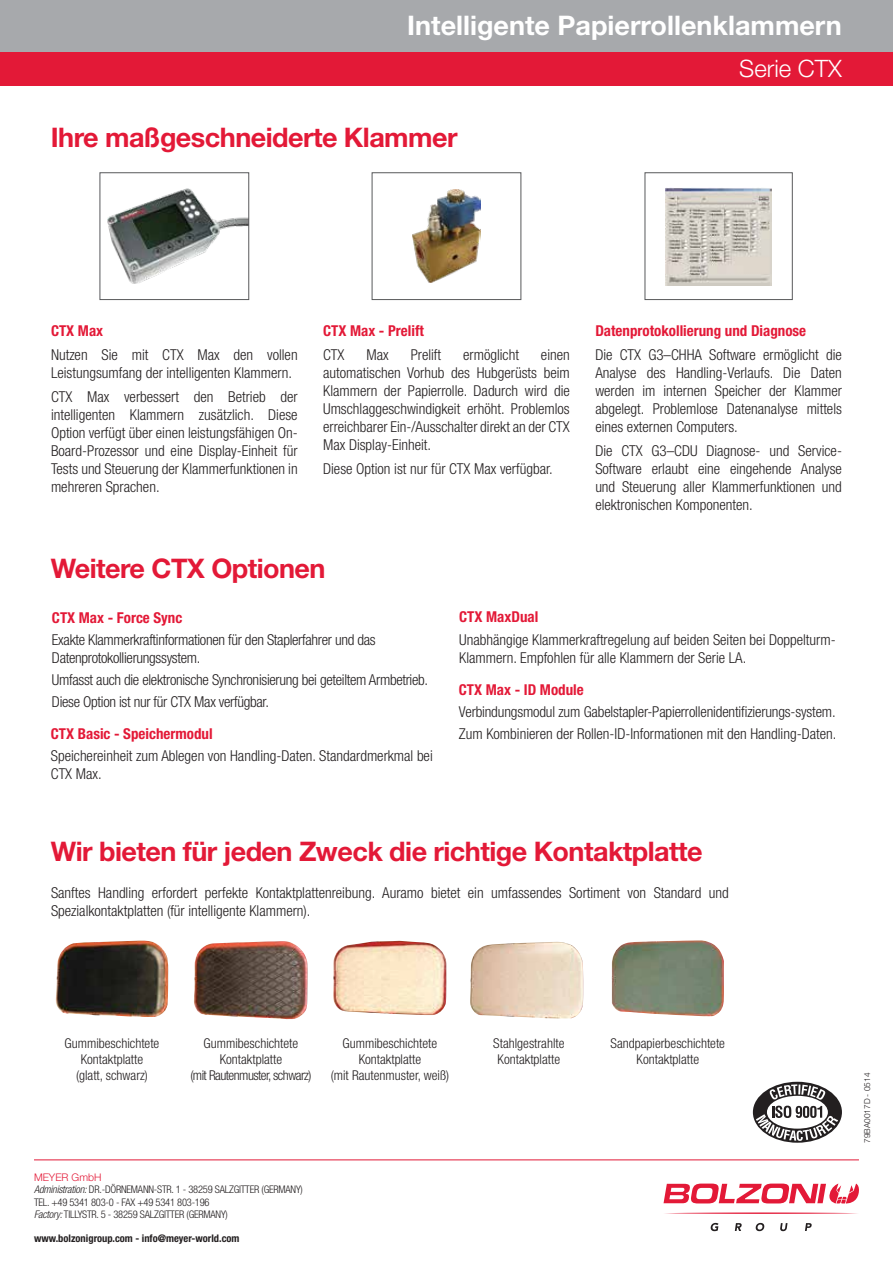
<style>
.page{position:relative;width:893px;height:1263px;background:#fff}
.page>*{position:absolute;margin:0;border:0;box-sizing:border-box;transform-origin:0 0}
.t1{font:700 27px "Helvetica Neue LT Std";letter-spacing:-.02em;color:#e31937}
.t2{font:700 27px "Helvetica Neue LT Std";color:#fff}
.t3{font:300 24px "Helvetica Neue LT Std";color:#fff}
.t4{font:300 condensed 15px/18px "Helvetica Neue LT Std";color:#231f20}
.t5{font:300 condensed 15px/18px "Helvetica Neue LT Std";letter-spacing:-.02em;color:#231f20}
.t6{font:700 condensed 15px "Helvetica Neue LT Std";color:#e31937}
.t7{font:300 condensed 13.5px/16.2px "Helvetica Neue LT Std";color:#231f20;text-align:center}
.t8{font:300 condensed 10.5px/12.6px "Helvetica Neue LT Std";letter-spacing:-.02em;color:#231f20}
.t9{font:700 condensed 10.5px "Helvetica Neue LT Std";color:#231f20}
.t10{font:300 8.25px "Helvetica Neue LT Std";color:#231f20}
.s1{font-stretch:normal;color:#e31937}
.s2{font-style:italic}
</style>
<div class="page">
<div style="left:0;top:51px;width:893px;height:34px;background:#e31937"></div>
<div style="left:0;top:0;width:893px;height:51px;background:#a7a9ac"></div>
<img style="left:412px;top:189px;width:68px;height:94px">
<div style="left:372px;top:172px;width:149px;height:128px;border:1px solid #58595b"></div>
<img style="left:107px;top:189px;width:140px;height:95px">
<div style="left:100px;top:172px;width:149px;height:128px;border:1px solid #58595b"></div>
<div style="left:645px;top:172px;width:148px;height:128px;border:1px solid #58595b"></div>
<img style="left:666px;top:187px;width:106px;height:98px">
<img style="left:56px;top:941px;width:112px;height:76px">
<img style="left:194px;top:941px;width:113px;height:78px">
<img style="left:612px;top:940px;width:112px;height:76px">
<img style="left:333px;top:941px;width:113px;height:74px">
<img style="left:470px;top:942px;width:113px;height:76px">
<div style="left:753px;top:1082px;width:89px;height:61px;background:#231f20;border-radius:50%"></div>
<div style="left:767px;top:1096px;width:61px;height:33px;background:#fff;border-radius:50%"></div>
<svg style="left:769px;top:1084px;width:56px;height:16px"></svg>
<svg style="left:756px;top:1106px;width:82px;height:35px"></svg>
<svg style="left:663px;top:1183px;width:196px;height:21px"></svg>
<svg style="left:665px;top:1212px;width:192px;height:2px"></svg>
<svg style="left:711px;top:1223px;width:7px;height:8px"></svg>
<svg style="left:735px;top:1223px;width:7px;height:8px"></svg>
<svg style="left:756px;top:1223px;width:8px;height:8px"></svg>
<svg style="left:780px;top:1223px;width:7px;height:8px"></svg>
<svg style="left:805px;top:1223px;width:7px;height:8px"></svg>
<hr style="left:34px;top:1159px;width:825px;height:1px;background:#e31937">
<h1 class="t2" style="left:407px;top:9px;width:436px">Intelligente Papierrollenklammern</h1>
<h2 class="t3" style="left:739px;top:53px;width:104px">Serie CTX</h2>
<h1 class="t1" style="left:51px;top:121px;width:408px">Ihre maßgeschneiderte Klammer</h1>
<p class="t6" style="left:51px;top:322px;width:54px">CTX Max</p>
<p class="t6" style="left:323px;top:322px;width:102px">CTX Max - Prelift</p>
<p class="t6" style="left:595px;top:322px;width:212px">Datenprotokollierung und Diagnose</p>
<p class="t4" style="left:51px;top:345px;width:248px">Nutzen Sie mit CTX Max den vollen<br>Leistungsumfang der intelligenten Klammern.</p>
<p class="t4" style="left:51px;top:388px;width:248px;text-align:justify">CTX Max verbessert den Betrieb der intelligenten Klammern zusätzlich. Diese Option verfügt über einen leistungsfähigen On-Board-Prozessor und eine Display-Einheit für Tests und Steuerung der Klammerfunktionen in mehreren Sprachen.</p>
<p class="t4" style="left:323px;top:345px;width:23px">CTX</p>
<p class="t4" style="left:366px;top:345px;width:24px">Max</p>
<p class="t4" style="left:411px;top:345px;width:32px">Prelift</p>
<p class="t4" style="left:463px;top:345px;width:57px">ermöglicht</p>
<p class="t4" style="left:323px;top:345px;width:248px;text-align:justify;text-indent:218px">einen automatischen Vorhub des Hubgerüsts beim Klammern der Papierrolle. Dadurch wird die Umschlaggeschwindigkeit erhöht. Problemlos erreichbarer Ein-/Ausschalter direkt an der CTX Max Display-Einheit.</p>
<p class="t4" style="left:323px;top:460px;width:231px">Diese Option ist nur für CTX Max verfügbar.</p>
<p class="t4" style="left:595px;top:345px;width:248px;text-align:justify">Die CTX G3–CHHA Software ermöglicht die Analyse des Handling-Verlaufs. Die Daten werden im internen Speicher der Klammer abgelegt. Problemlose Datenanalyse mittels eines externen Computers.</p>
<p class="t4" style="left:595px;top:442px;width:248px;text-align:justify">Die CTX G3–CDU Diagnose- und Service-Software erlaubt eine eingehende Analyse und Steuerung aller Klammerfunktionen und elektronischen Komponenten.</p>
<h1 class="t1" style="left:51px;top:551px;width:276px">Weitere CTX Optionen</h1>
<p class="t6" style="left:459px;top:608px;width:81px">CTX MaxDual</p>
<p class="t4" style="left:459px;top:630px;width:378px">Unabhängige Klammerkraftregelung auf beiden Seiten bei Doppelturm-<br>Klammern. Empfohlen für alle Klammern der Serie LA.</p>
<p class="t6" style="left:52px;top:608px;width:132px">CTX Max - Force Sync</p>
<p class="t5" style="left:52px;top:630px;width:325px">Exakte Klammerkraftinformationen für den Staplerfahrer und das<br>Datenprotokollierungssystem.</p>
<p class="t5" style="left:52px;top:668px;width:378px;line-height:22.2px">Umfasst auch die elektronische Synchronisierung bei geteiltem Armbetrieb.<br>Diese Option ist nur für CTX Max verfügbar.</p>
<p class="t6" style="left:459px;top:680px;width:126px">CTX Max - ID Module</p>
<p class="t4" style="left:459px;top:700px;width:379px;line-height:22.2px">Verbindungsmodul zum Gabelstapler-Papierrollenidentifizierungs-system.<br>Zum Kombinieren der Rollen-ID-Informationen mit den Handling-Daten.</p>
<p class="t6" style="left:51px;top:725px;width:163px">CTX Basic - Speichermodul</p>
<p class="t4" style="left:51px;top:747px;width:383px">Speichereinheit zum Ablegen von Handling-Daten. Standardmerkmal bei<br>CTX Max.</p>
<h1 class="t1" style="left:51px;top:834px;width:653px">Wir bieten für jeden Zweck die richtige Kontaktplatte</h1>
<p class="t4" style="left:51px;top:883px;width:679px">Sanftes Handling erfordert perfekte Kontaktplattenreibung. Auramo bietet ein umfassendes Sortiment von Standard und<br>Spezialkontaktplatten (für intelligente Klammern).</p>
<p class="t7" style="left:65px;top:1035px;width:96px">Gummibeschichtete<br>Kontaktplatte<br>(glatt, schwarz)</p>
<p class="t7" style="left:190px;top:1035px;width:122px">Gummibeschichtete<br>Kontaktplatte<br>(mit Rautenmuster, schwarz)</p>
<p class="t7" style="left:611px;top:1035px;width:116px">Sandpapierbeschichtete<br>Kontaktplatte</p>
<p class="t7" style="left:331px;top:1035px;width:120px">Gummibeschichtete<br>Kontaktplatte<br>(mit Rautenmuster, weiß)</p>
<p class="t7" style="left:493px;top:1035px;width:73px">Stahlgestrahlte<br>Kontaktplatte</p>
<p class="t8" style="left:34px;top:1170px;width:270px"><span class="s1">MEYER GmbH<br></span><span class="s2">Administration:</span> DR.-DÖRNEMANN-STR. 1 - 38259 SALZGITTER (GERMANY)<br>TEL. +49 5341 803-0 - FAX +49 5341 803-196<br><span class="s2">Factory:</span> TILLYSTR. 5 - 38259 SALZGITTER (GERMANY)</p>
<p class="t9" style="left:34px;top:1231px;width:207px">www.bolzonigroup.com - info@meyer-world.com</p>
<p class="t10" style="left:862px;top:1143px;width:71px;rotate:-90deg">79BA0017D - 0514</p>
</div>
